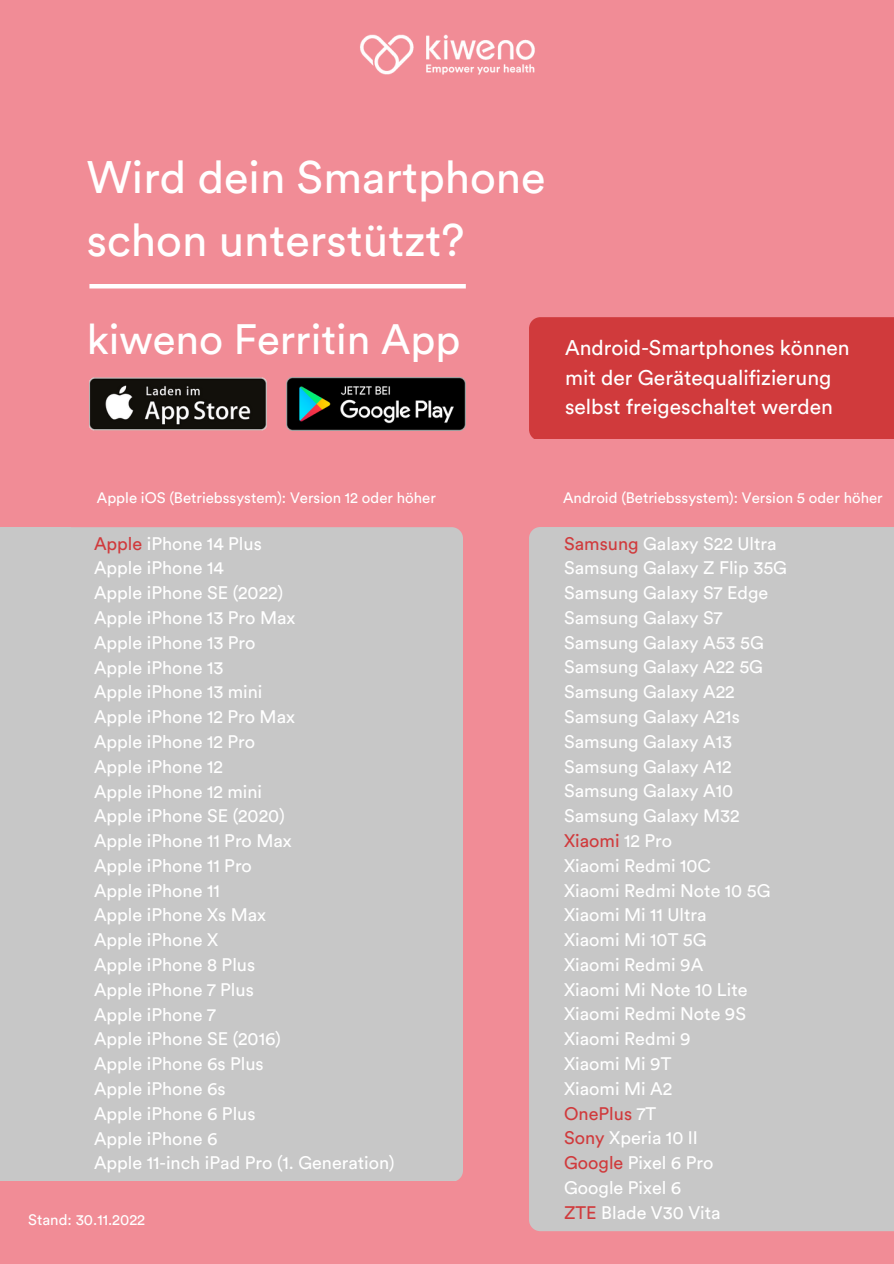
<style>
.page{position:relative;width:894px;height:1264px;background:#fff}
.page>*{position:absolute;margin:0;border:0;box-sizing:border-box;transform-origin:0 0}
.t1{font:45px/63px "Circular Pro";color:#fff}
.t2{font:42px "Circular Pro";color:#fff}
.t3{font:21px/29.2px "Circular Pro";color:#fff}
.t4{font:18px/24.8px "Circular Pro";color:#fff}
.t5{font:15px "Circular Pro";color:#fff}
.s1{color:#d03a3c}
</style>
<div class="page">
<div style="left:0;top:0;width:893px;height:1263px;background:#f18c96"></div>
<hr style="left:89px;top:284px;width:376px;height:4px;background:#fff">
<img style="left:286px;top:377px;width:179px;height:53px">
<div style="left:529px;top:527px;width:364px;height:704px;background:#c7c7c7"></div>
<img style="left:360px;top:34px;width:175px;height:41px">
<img style="left:89px;top:377px;width:177px;height:53px">
<div style="left:28px;top:527px;width:435px;height:653px;background:#c7c7c7;border-radius:11px"></div>
<div style="left:0;top:527px;width:71px;height:653px;background:#c7c7c7"></div>
<div style="left:529px;top:317px;width:364px;height:122px;background:#d03a3c"></div>
<h1 class="t1" style="left:87px;top:148px;width:460px">Wird dein Smartphone schon unterstützt?</h1>
<h2 class="t2" style="left:87px;top:319px;width:375px">kiweno Ferritin App</h2>
<p class="t3" style="left:565px;top:334px;width:286px">Android-Smartphones können mit der Gerätequalifizierung selbst freigeschaltet werden</p>
<p class="t5" style="left:97px;top:490px;width:340px">Apple iOS (Betriebssystem): Version 12 oder höher</p>
<p class="t5" style="left:563px;top:490px;width:321px">Android (Betriebssystem): Version 5 oder höher</p>
<p class="t4" style="left:94px;top:531px;width:302px"><span class="s1">Apple</span> iPhone 14 Plus<br>Apple iPhone 14<br>Apple iPhone SE (2022)<br>Apple iPhone 13 Pro Max<br>Apple iPhone 13 Pro<br>Apple iPhone 13<br>Apple iPhone 13 mini<br>Apple iPhone 12 Pro Max<br>Apple iPhone 12 Pro<br>Apple iPhone 12<br>Apple iPhone 12 mini<br>Apple iPhone SE (2020)<br>Apple iPhone 11 Pro Max<br>Apple iPhone 11 Pro<br>Apple iPhone 11<br>Apple iPhone Xs Max<br>Apple iPhone X<br>Apple iPhone 8 Plus<br>Apple iPhone 7 Plus<br>Apple iPhone 7<br>Apple iPhone SE (2016)<br>Apple iPhone 6s Plus<br>Apple iPhone 6s<br>Apple iPhone 6 Plus<br>Apple iPhone 6<br>Apple 11-inch iPad Pro (1. Generation)</p>
<p class="t5" style="left:28px;top:1212px;width:118px">Stand: 30.11.2022</p>
<p class="t4" style="left:564px;top:531px;width:224px"><span class="s1">Samsung</span> Galaxy S22 Ultra<br>Samsung Galaxy Z Flip 35G<br>Samsung Galaxy S7 Edge<br>Samsung Galaxy S7<br>Samsung Galaxy A53 5G<br>Samsung Galaxy A22 5G<br>Samsung Galaxy A22<br>Samsung Galaxy A21s<br>Samsung Galaxy A13<br>Samsung Galaxy A12<br>Samsung Galaxy A10<br>Samsung Galaxy M32<br><span class="s1">Xiaomi</span> 12 Pro<br>Xiaomi Redmi 10C<br>Xiaomi Redmi Note 10 5G<br>Xiaomi Mi 11 Ultra<br>Xiaomi Mi 10T 5G<br>Xiaomi Redmi 9A<br>Xiaomi Mi Note 10 Lite<br>Xiaomi Redmi Note 9S<br>Xiaomi Redmi 9<br>Xiaomi Mi 9T<br>Xiaomi Mi A2<br><span class="s1">OnePlus</span> 7T<br><span class="s1">Sony</span> Xperia 10 II<br><span class="s1">Google</span> Pixel 6 Pro<br>Google Pixel 6<br><span class="s1">ZTE</span> Blade V30 Vita</p>
</div>
